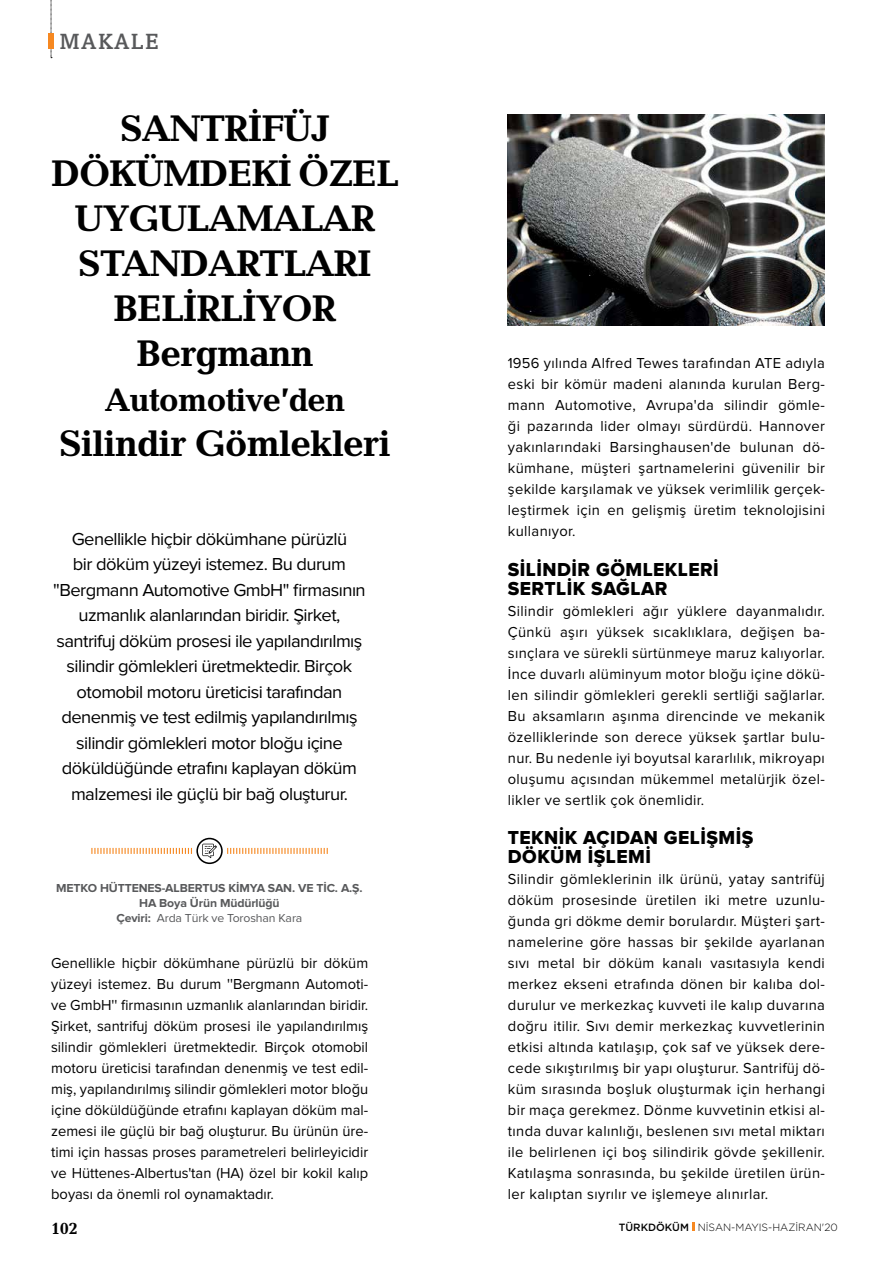
<style>
.page{position:relative;width:893px;height:1263px;background:#fff}
.page>*{position:absolute;margin:0;border:0;box-sizing:border-box;transform-origin:0 0}
.t1{font:700 37.5px "Candida Std";letter-spacing:-.03em;color:#000}
.t2{font:700 33px "Candida Std";letter-spacing:-.03em;color:#000}
.t3{font:22.05px "Amasis MT Medium";letter-spacing:.06em;color:#58595b}
.t4{font:19.5px/18.8px "Proxima Nova Extrabld";letter-spacing:.025em;color:#000}
.t5{font:18px/25.5px "Proxima Nova";letter-spacing:-.03em;color:#000;text-align:center}
.t6{font:700 16.5px "Candida Std";color:#000}
.t7{font:15px/21px "Proxima Nova";letter-spacing:.025em;color:#000;text-align:justify}
.t8{font:700 12px/15px "Proxima Nova";letter-spacing:-.01em;color:#58595b;text-align:center}
.t9{font:300 10.5px "Gotham";color:#000}
.s1{font-weight:400}
.s2{font-weight:500}
</style>
<div class="page">
<svg style="left:692px;top:1222px;width:3px;height:9px"></svg>
<svg style="left:51px;top:0;width:1px;height:58px"></svg>
<div style="left:48px;top:33px;width:6px;height:15px;background:#f68821"></div>
<svg style="left:197px;top:838px;width:25px;height:25px"></svg>
<div style="left:196px;top:838px;width:27px;height:26px;border:2px solid #000;border-radius:50%"></div>
<svg style="left:91px;top:844px;width:237px;height:14px"></svg>
<img style="left:508px;top:115px;width:317px;height:210px">
<h3 class="t3" style="left:60px;top:28px;width:101px">MAKALE</h3>
<h1 class="t1" style="left:120px;top:106px;width:47px">SANTRIFÜ</h1>
<h1 class="t1" style="left:311px;top:106px;width:20px">J</h1>
<h1 class="t1" style="left:51px;top:151px;width:56px">DÖKÜMDEKI</h1>
<h1 class="t1" style="left:298px;top:151px;width:54px">ÖZEL</h1>
<h1 class="t1" style="left:74px;top:196px;width:57px">UYGULAMALAR</h1>
<h1 class="t1" style="left:78px;top:241px;width:48px">STANDARTLARI</h1>
<h1 class="t1" style="left:113px;top:286px;width:47px">BELIRLIYOR</h1>
<h1 class="t1" style="left:136px;top:331px;width:179px">BERGMANN</h1>
<h2 class="t2" style="left:105px;top:380px;width:242px">AUTOMOTIVE’DEN</h2>
<h1 class="t1" style="left:59px;top:421px;width:333px">SILINDIR GÖMLEKLERI</h1>
<p class="t5" style="left:53px;top:527px;width:314px">Genellikle hiçbir dökümhane pürüzlü<br>bir döküm yüzeyi istemez. Bu durum ''Bergmann Automotive GmbH'' firmasının uzmanlık alanlarından biridir. Şirket, santrifuj döküm prosesi ile yapılandırılmış silindir gömlekleri üretmektedir. Birçok otomobil motoru üreticisi tarafından denenmiş ve test edilmiş yapılandırılmış silindir gömlekleri motor bloğu içine döküldüğünde etrafını kaplayan döküm malzemesi ile güçlü bir bağ oluşturur.</p>
<p class="t8" style="left:56px;top:881px;width:308px">METKO HÜTTENES-ALBERTUS KİMYA SAN. VE TİC. A.Ş.<br>HA Boya Ürün Müdürlüğü<br>Çeviri: <span class="s1">Arda Türk ve Toroshan Kara</span></p>
<p class="t7" style="left:51px;top:953px;width:319px">Genellikle hiçbir dökümhane pürüzlü bir döküm yüzeyi istemez. Bu durum ''Bergmann Automoti&shy;ve GmbH'' firmasının uzmanlık alanlarından biridir.<br>Şirket, santrifuj döküm prosesi ile yapılandırılmış silindir gömlekleri üretmektedir. Birçok otomobil motoru üreticisi tarafından denenmiş ve test edil&shy;miş, yapılandırılmış silindir gömlekleri motor bloğu içine döküldüğünde etrafını kaplayan döküm mal&shy;zemesi ile güçlü bir bağ oluşturur. Bu ürünün üre&shy;timi için hassas proses parametreleri belirleyicidir ve Hüttenes-Albertus'tan (HA) özel bir kokil kalıp boyası da önemli rol oynamaktadır.</p>
<p class="t7" style="left:508px;top:353px;width:319px">1956 yılında Alfred Tewes tarafından ATE adıyla eski bir kömür madeni alanında kurulan Berg&shy;mann Automotive, Avrupa'da silindir gömle&shy;ği pazarında lider olmayı sürdürdü. Hannover yakınlarındaki Barsinghausen'de bulunan dö&shy;kümhane, müşteri şartnamelerini güvenilir bir şekilde karşılamak ve yüksek verimlilik gerçek&shy;leştirmek için en gelişmiş üretim teknolojisini kullanıyor.</p>
<h3 class="t4" style="left:508px;top:561px;width:40px">SILINDI</h3>
<h3 class="t4" style="left:508px;top:561px;width:210px;text-indent:70px">R GÖMLEKLERI<br>SERTLIK SAĞLAR</h3>
<p class="t7" style="left:508px;top:601px;width:319px">Silindir gömlekleri ağır yüklere dayanmalıdır.<br>Çünkü aşırı yüksek sıcaklıklara, değişen ba&shy;sınçlara ve sürekli sürtünmeye maruz kalıyorlar.<br>İnce duvarlı alüminyum motor bloğu içine dökü&shy;len silindir gömlekleri gerekli sertliği sağlarlar.<br>Bu aksamların aşınma direncinde ve mekanik özelliklerinde son derece yüksek şartlar bulu&shy;nur. Bu nedenle iyi boyutsal kararlılık, mikroyapı oluşumu açısından mükemmel metalürjik özel&shy;likler ve sertlik çok önemlidir.</p>
<h3 class="t4" style="left:508px;top:829px;width:25px">TEKNIK</h3>
<h3 class="t4" style="left:583px;top:829px;width:48px">AÇIDAN</h3>
<h3 class="t4" style="left:664px;top:829px;width:91px">GELIŞMIŞ</h3>
<h3 class="t4" style="left:508px;top:848px;width:15px">DÖKÜ</h3>
<h3 class="t4" style="left:565px;top:848px;width:85px">M IŞLEMI</h3>
<p class="t7" style="left:508px;top:869px;width:319px">Silindir gömleklerinin ilk ürünü, yatay santrifüj döküm prosesinde üretilen iki metre uzunlu&shy;ğunda gri dökme demir borulardır. Müşteri şart&shy;namelerine göre hassas bir şekilde ayarlanan sıvı metal bir döküm kanalı vasıtasıyla kendi merkez ekseni etrafında dönen bir kalıba dol&shy;durulur ve merkezkaç kuvveti ile kalıp duvarına doğru itilir. Sıvı demir merkezkaç kuvvetlerinin etkisi altında katılaşıp, çok saf ve yüksek dere&shy;cede sıkıştırılmış bir yapı oluşturur. Santrifüj dö&shy;küm sırasında boşluk oluşturmak için herhangi bir maça gerekmez. Dönme kuvvetinin etkisi al&shy;tında duvar kalınlığı, beslenen sıvı metal miktarı ile belirlenen içi boş silindirik gövde şekillenir.<br>Katılaşma sonrasında, bu şekilde üretilen ürün&shy;ler kalıptan sıyrılır ve işlemeye alınırlar.</p>
<p class="t6" style="left:51px;top:1219px;width:28px">102</p>
<p class="t9" style="left:619px;top:1221px;width:220px"><span class="s2">TÜRKDÖKÜM</span> NİSAN-MAYIS-HAZİRAN'20</p>
</div>
